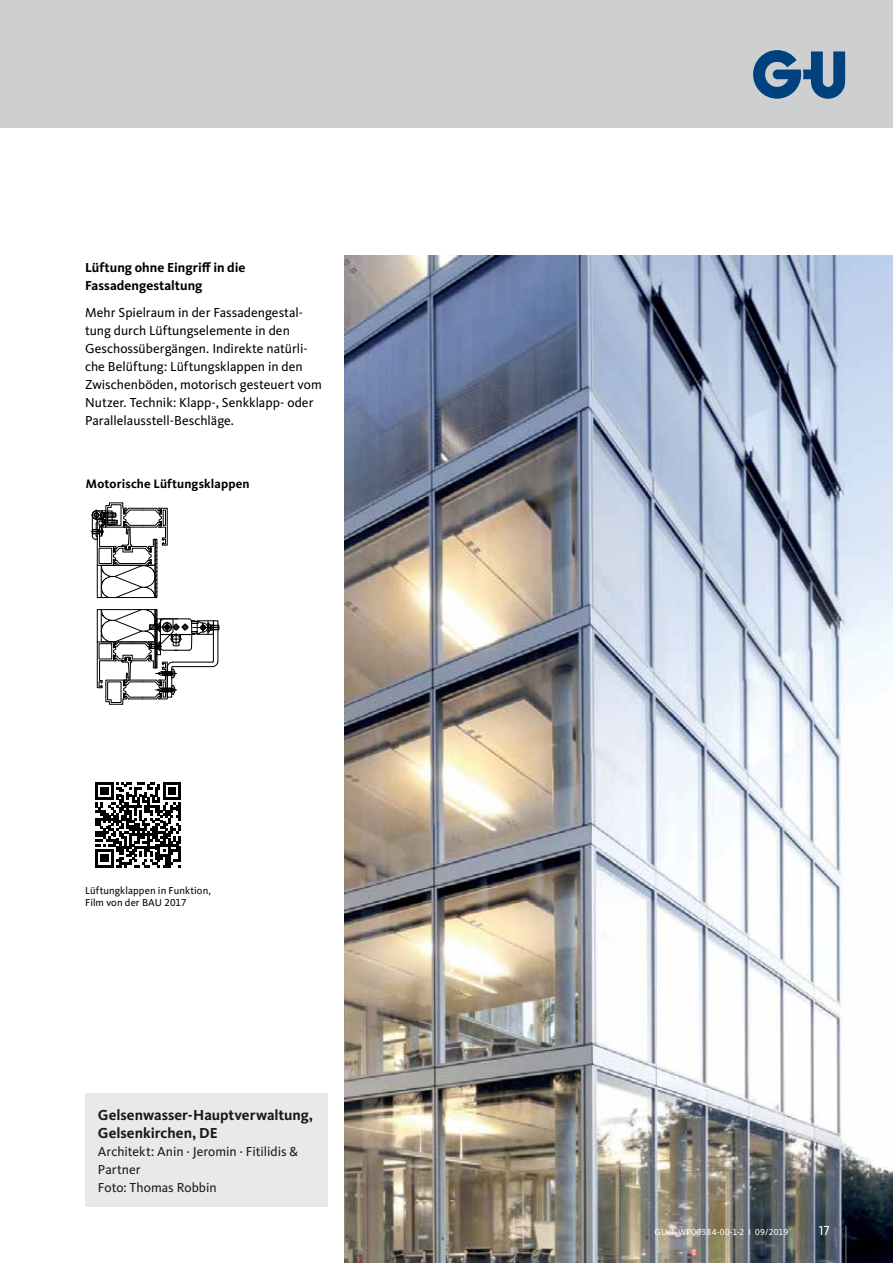
<style>
.page{position:relative;width:893px;height:1263px;background:#fff}
.page>*{position:absolute;margin:0;border:0;box-sizing:border-box;transform-origin:0 0}
.t1{font:700 15px/18px "Kievit Pro";color:#000}
.t2{font:13.5px/18px "Kievit Pro";color:#000}
.t3{font:700 13.5px/18px "Kievit Pro";letter-spacing:.005em;color:#000}
.t4{font:13.5px "Kievit Pro";color:#fff}
.t5{font:700 12.75px "Kievit Pro";letter-spacing:.01em;color:#000}
.t6{font:10.5px/12.6px "Kievit Pro";letter-spacing:.01em;color:#000}
.t7{font:9px "Kievit Pro";color:#fff}
</style>
<div class="page">
<div style="left:0;top:0;width:893px;height:128px;background:#cdcfd0"></div>
<svg style="left:753px;top:50px;width:92px;height:49px"></svg>
<img style="left:344px;top:255px;width:549px;height:1008px">
<svg style="left:97px;top:609px;width:123px;height:96px"></svg>
<svg style="left:91px;top:502px;width:77px;height:96px"></svg>
<div style="left:85px;top:1094px;width:243px;height:113px;background:#e6e7e8"></div>
<svg style="left:95px;top:782px;width:86px;height:85px"></svg>
<hr style="left:846px;top:1226px;width:1px;height:37px;background:#727c7d">
<p class="t3" style="left:85px;top:258px;width:162px">Lüftung ohne Eingriff in die<br>Fassadengestaltung</p>
<p class="t2" style="left:85px;top:303px;width:238px">Mehr Spielraum in der Fassadengestal&shy;tung durch Lüftungselemente in den Geschossübergängen. Indirekte natürli&shy;che Belüftung: Lüftungsklappen in den Zwischenböden, motorisch gesteuert vom Nutzer. Technik: Klapp-, Senkklapp- oder Parallelausstell-Beschläge.</p>
<p class="t5" style="left:86px;top:476px;width:165px">Motorische Lüftungsklappen</p>
<p class="t6" style="left:85px;top:884px;width:127px">Lüftungklappen in Funktion,<br>Film von der BAU 2017</p>
<p class="t1" style="left:98px;top:1106px;width:217px">Gelsenwasser-Hauptverwaltung,<br>Gelsenkirchen, DE</p>
<p class="t2" style="left:98px;top:1142px;width:202px">Architekt: Anin · Jeromin · Fitilidis &amp;<br>Partner<br>Foto: Thomas Robbin</p>
<p class="t7" style="left:654px;top:1226px;width:135px">GU І WP00384-00-1-2 І 09/2019</p>
<p class="t4" style="left:819px;top:1222px;width:12px">17</p>
</div>
